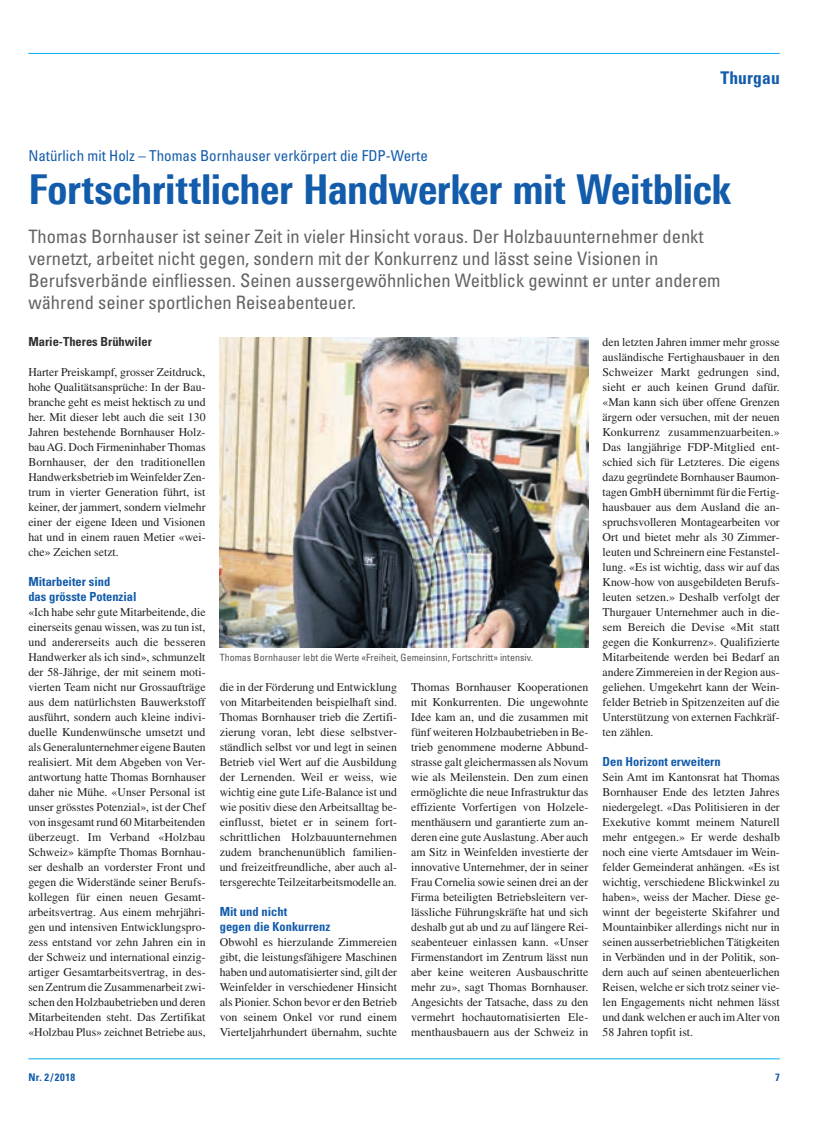
<style>
.page{position:relative;width:833px;height:1134px;background:#fff}
.page>*{position:absolute;margin:0;border:0;box-sizing:border-box;transform-origin:0 0}
.t1{font:800 41.25px "Linotype Univers 720 Cn";letter-spacing:-.01em;color:#135cab}
.t2{font:condensed 18.5px/21.9px "Univers LT Std";color:#636366}
.t3{font:700 condensed 17.5px "Univers LT Std";letter-spacing:.01em;color:#135cab}
.t4{font:condensed 15px "Univers LT Std";color:#135cab}
.t5{font:700 condensed 12.5px/15px "Univers LT Std";color:#135cab}
.t6{font:700 condensed 12.5px "Univers LT Std";color:#312f30}
.t7{font:11.88px/15px "Times LT Std";color:#231f20;text-align:justify}
.t8{font:700 condensed 10.62px "Univers LT Std";letter-spacing:.05em;color:#135cab}
.t9{font:condensed 10px "Univers LT Std";color:#57585a}
</style>
<div class="page">
<hr style="left:28px;top:53px;width:752px;height:1px;background:#00aeef">
<hr style="left:28px;top:1058px;width:752px;height:1px;background:#00aeef">
<img style="left:220px;top:337px;width:368px;height:310px">
<h3 class="t3" style="left:720px;top:67px;width:61px">Thurgau</h3>
<p class="t4" style="left:28px;top:147px;width:401px">Natürlich mit Holz – Thomas Bornhauser verkörpert die FDP-Werte</p>
<h1 class="t1" style="left:28px;top:164px;width:704px">Fortschrittlicher Handwerker mit Weitblick</h1>
<p class="t2" style="left:28px;top:226px;width:694px">Thomas Bornhauser ist seiner Zeit in vieler Hinsicht voraus. Der Holzbauunternehmer denkt vernetzt, arbeitet nicht gegen, sondern mit der Konkurrenz und lässt seine Visionen in Berufsverbände einfliessen. Seinen aussergewöhnlichen Weitblick gewinnt er unter anderem während seiner sportlichen Reiseabenteuer.</p>
<p class="t6" style="left:28px;top:333px;width:125px">Marie-Theres Brühwiler</p>
<p class="t7" style="left:28px;top:364px;width:179px">Harter Preiskampf, grosser Zeitdruck, hohe Qualitätsansprüche: In der Bau&shy;branche geht es meist hektisch zu und her. Mit dieser lebt auch die seit 130<br>Jahren bestehende Bornhauser Holz&shy;bau AG. Doch Firmeninhaber Thomas Bornhauser, der den traditionellen Handwerksbetrieb im Weinfelder Zen&shy;trum in vierter Generation führt, ist keiner, der jammert, sondern vielmehr einer der eigene Ideen und Visionen hat und in einem rauen Metier «wei&shy;che» Zeichen setzt.</p>
<p class="t5" style="left:28px;top:573px;width:110px">Mitarbeiter sind<br>das grösste Potenzial</p>
<p class="t7" style="left:28px;top:604px;width:179px">«Ich habe sehr gute Mitarbeitende, die einerseits genau wissen, was zu tun ist, und andererseits auch die besseren Handwerker als ich sind», schmunzelt der 58-Jährige, der mit seinem moti&shy;vierten Team nicht nur Grossaufträge aus dem natürlichsten Bauwerkstoff ausführt, sondern auch kleine indivi&shy;duelle Kundenwünsche umsetzt und als Generalunternehmer eigene Bauten realisiert. Mit dem Abgeben von Ver&shy;antwortung hatte Thomas Bornhauser daher nie Mühe. «Unser Personal ist unser grösstes Potenzial», ist der Chef von insgesamt rund 60 Mitarbeitenden überzeugt. Im Verband «Holzbau Schweiz» kämpfte Thomas Bornhau&shy;ser deshalb an vorderster Front und gegen die Widerstände seiner Berufs&shy;kollegen für einen neuen Gesamt&shy;arbeitsvertrag. Aus einem mehrjähri&shy;gen und intensiven Entwicklungspro&shy;zess entstand vor zehn Jahren ein in der Schweiz und international einzig&shy;artiger Gesamtarbeitsvertrag, in des&shy;sen Zentrum die Zusammenarbeit zwi&shy;schen den Holzbaubetrieben und deren Mitarbeitenden steht. Das Zertifikat «Holzbau Plus» zeichnet Betriebe aus,</p>
<p class="t7" style="left:602px;top:334px;width:179px">den letzten Jahren immer mehr grosse ausländische Fertighausbauer in den Schweizer Markt gedrungen sind, sieht er auch keinen Grund dafür. «Man kann sich über offene Grenzen ärgern oder versuchen, mit der neuen Konkurrenz zusammenzuarbeiten.» Das langjährige FDP-Mitglied ent&shy;schied sich für Letzteres. Die eigens dazu gegründete Bornhauser Baumon&shy;tagen GmbH übernimmt für die Fertig&shy;hausbauer aus dem Ausland die an&shy;spruchsvolleren Montagearbeiten vor Ort und bietet mehr als 30 Zimmer&shy;leuten und Schreinern eine Festanstel&shy;lung. «Es ist wichtig, dass wir auf das Know-how von ausgebildeten Berufs&shy;leuten setzen.» Deshalb verfolgt der Thurgauer Unternehmer auch in die&shy;sem Bereich die Devise «Mit statt gegen die Konkurrenz». Qualifizierte Mitarbeitende werden bei Bedarf an andere Zimmereien in der Region aus&shy;geliehen. Umgekehrt kann der Wein&shy;felder Betrieb in Spitzenzeiten auf die Unterstützung von externen Fachkräf&shy;ten zählen.</p>
<p class="t5" style="left:602px;top:753px;width:120px">Den Horizont erweitern</p>
<p class="t7" style="left:602px;top:769px;width:179px">Sein Amt im Kantonsrat hat Thomas Bornhauser Ende des letzten Jahres niedergelegt. «Das Politisieren in der Exekutive kommt meinem Naturell mehr entgegen.» Er werde deshalb noch eine vierte Amtsdauer im Wein&shy;felder Gemeinderat anhängen. «Es ist wichtig, verschiedene Blickwinkel zu haben», weiss der Macher. Diese ge&shy;winnt der begeisterte Skifahrer und Mountainbiker allerdings nicht nur in seinen ausserbetrieblichen Tätigkeiten in Verbänden und in der Politik, son&shy;dern auch auf seinen abenteuerlichen Reisen, welche er sich trotz seiner vie&shy;len Engagements nicht nehmen lässt und dank welchen er auch im Alter von 58 Jahren topfit ist.</p>
<p class="t9" style="left:220px;top:651px;width:315px">Thomas Bornhauser lebt die Werte «Freiheit, Gemeinsinn, Fortschritt» intensiv.</p>
<p class="t7" style="left:411px;top:679px;width:179px">Thomas Bornhauser Kooperationen mit Konkurrenten. Die ungewohnte Idee kam an, und die zusammen mit fünf weiteren Holzbaubetrieben in Be&shy;trieb genommene moderne Abbund&shy;strasse galt gleichermassen als Novum wie als Meilenstein. Den zum einen ermöglichte die neue Infrastruktur das effiziente Vorfertigen von Holzele&shy;menthäusern und garantierte zum an&shy;deren eine gute Auslastung. Aber auch am Sitz in Weinfelden investierte der innovative Unternehmer, der in seiner Frau Cornelia sowie seinen drei an der Firma beteiligten Betriebsleitern ver&shy;lässliche Führungskräfte hat und sich deshalb gut ab und zu auf längere Rei&shy;seabenteuer einlassen kann. «Unser Firmenstandort im Zentrum lässt nun aber keine weiteren Ausbauschritte mehr zu», sagt Thomas Bornhauser.<br>Angesichts der Tatsache, dass zu den vermehrt hochautomatisierten Ele&shy;menthausbauern aus der Schweiz in</p>
<p class="t7" style="left:220px;top:679px;width:179px">die in der Förderung und Entwicklung von Mitarbeitenden beispielhaft sind.<br>Thomas Bornhauser trieb die Zertifi&shy;zierung voran, lebt diese selbstver&shy;ständlich selbst vor und legt in seinen Betrieb viel Wert auf die Ausbildung der Lernenden. Weil er weiss, wie wichtig eine gute Life-Balance ist und wie positiv diese den Arbeitsalltag be&shy;einflusst, bietet er in seinem fort&shy;schrittlichen Holzbauunternehmen zudem branchenunüblich familien&shy;und freizeitfreundliche, aber auch al&shy;tersgerechte Teilzeitarbeitsmodelle an.</p>
<p class="t5" style="left:220px;top:903px;width:112px">Mit und nicht<br>gegen die Konkurrenz</p>
<p class="t7" style="left:220px;top:934px;width:179px">Obwohl es hierzulande Zimmereien gibt, die leistungsfähigere Maschinen haben und automatisierter sind, gilt der Weinfelder in verschiedener Hinsicht als Pionier. Schon bevor er den Betrieb von seinem Onkel vor rund einem Vierteljahrhundert übernahm, suchte</p>
<p class="t8" style="left:28px;top:1070px;width:48px">Nr. 2/2018</p>
<p class="t8" style="left:775px;top:1070px;width:6px">7</p>
</div>
